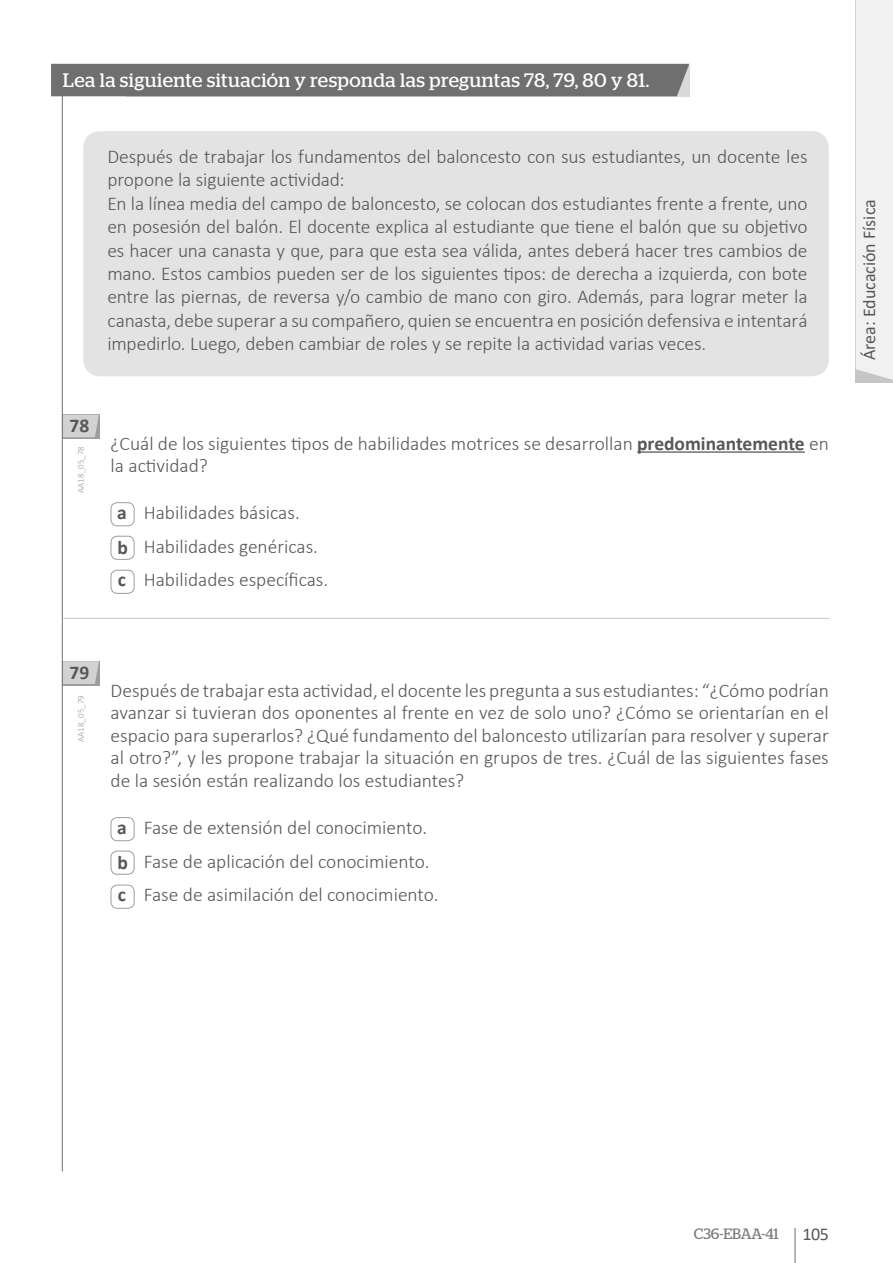
<style>
.page{position:relative;width:893px;height:1263px;background:#fff}
.page>*{position:absolute;margin:0;border:0;box-sizing:border-box;transform-origin:0 0}
.t1{font:300 19.5px/23.4px "Calibri";letter-spacing:-.005em;color:#575756}
.t2{font:19.5px "Stag";letter-spacing:.025em;color:#fff}
.t3{font:700 19.5px "Calibri";color:#575756}
.t4{font:18px "Calibri";color:#575756}
.t5{font:15px "Stag";color:#7e7e7d}
.t6{font:300 9px "Calibri";color:#9d9d9c}
.s1{font-weight:700}
</style>
<div class="page">
<hr style="left:794px;top:1228px;width:2px;height:35px;background:#9d9d9c">
<div style="left:856px;top:0;width:37px;height:383px;background:#f1f1f1"></div>
<hr style="left:63px;top:618px;width:766px;height:1px;background:#c6c6c6">
<svg style="left:126px;top:65px;width:564px;height:32px"></svg>
<svg style="left:63px;top:415px;width:37px;height:24px"></svg>
<div style="left:63px;top:661px;width:37px;height:25px;background:#9d9d9c"></div>
<svg style="left:63px;top:415px;width:36px;height:22px"></svg>
<svg style="left:63px;top:661px;width:36px;height:23px"></svg>
<hr style="left:62px;top:85px;width:1px;height:1086px;background:#706f6f">
<hr style="left:637px;top:451px;width:168px;height:2px;background:#575756">
<div style="left:111px;top:502px;width:24px;height:24px;border:1px solid #9d9d9c;border-radius:6px"></div>
<div style="left:111px;top:817px;width:24px;height:24px;border:1px solid #9d9d9c;border-radius:6px"></div>
<div style="left:111px;top:570px;width:24px;height:24px;border:1px solid #9d9d9c;border-radius:6px"></div>
<div style="left:111px;top:885px;width:24px;height:24px;border:1px solid #9d9d9c;border-radius:6px"></div>
<div style="left:111px;top:536px;width:24px;height:24px;border:1px solid #9d9d9c;border-radius:6px"></div>
<div style="left:111px;top:851px;width:24px;height:24px;border:1px solid #9d9d9c;border-radius:6px"></div>
<div style="left:51px;top:64px;width:638px;height:32px;background:#706f6f"></div>
<div style="left:83px;top:131px;width:746px;height:245px;background:#e3e3e3;border-radius:17px"></div>
<p class="t2" style="left:63px;top:69px;width:588px">Lea la siguiente situación y responda las preguntas 78, 79, 80 y 81.</p>
<p class="t1" style="left:107px;top:145px;width:702px">Después de trabajar los fundamentos del baloncesto con sus estudiantes, un docente les propone la siguiente actividad:<br>En la línea media del campo de baloncesto, se colocan dos estudiantes frente a frente, uno en posesión del balón. El docente explica al estudiante que tiene el balón que su objetivo es hacer una canasta y que, para que esta sea válida, antes deberá hacer tres cambios de mano. Estos cambios pueden ser de los siguientes tipos: de derecha a izquierda, con bote entre las piernas, de reversa y/o cambio de mano con giro. Además, para lograr meter la canasta, debe superar a su compañero, quien se encuentra en posición defensiva e intentará impedirlo. Luego, deben cambiar de roles y se repite la actividad varias veces.</p>
<p class="t3" style="left:69px;top:412px;width:21px">78</p>
<p class="t6" style="left:75px;top:493px;width:48px;rotate:-90deg">AA18_05_78</p>
<p class="t1" style="left:111px;top:432px;width:720px;line-height:22.5px">¿Cuál de los siguientes tipos de habilidades motrices se desarrollan <span class="s1">predominantemente</span> en la actividad?</p>
<p class="t3" style="left:117px;top:499px;width:11px">a</p>
<p class="t3" style="left:117px;top:534px;width:12px">b</p>
<p class="t3" style="left:118px;top:566px;width:10px">c</p>
<p class="t1" style="left:144px;top:495px;width:186px;line-height:33.8px">Habilidades básicas.<br>Habilidades genéricas.<br>Habilidades específicas.</p>
<p class="t3" style="left:69px;top:659px;width:21px">79</p>
<p class="t6" style="left:75px;top:742px;width:48px;rotate:-90deg">AA18_05_79</p>
<p class="t1" style="left:111px;top:679px;width:720px;line-height:22.5px;text-align:justify">Después de trabajar esta actividad, el docente les pregunta a sus estudiantes: “¿Cómo podrían avanzar si tuvieran dos oponentes al frente en vez de solo uno? ¿Cómo se orientarían en el espacio para superarlos? ¿Qué fundamento del baloncesto utilizarían para resolver y superar al otro?”, y les propone trabajar la situación en grupos de tres. ¿Cuál de las siguientes fases de la sesión están realizando los estudiantes?</p>
<p class="t3" style="left:117px;top:813px;width:11px">a</p>
<p class="t3" style="left:117px;top:849px;width:12px">b</p>
<p class="t3" style="left:118px;top:881px;width:10px">c</p>
<p class="t1" style="left:144px;top:810px;width:297px;line-height:33.8px">Fase de extensión del conocimiento.<br>Fase de aplicación del conocimiento.<br>Fase de asimilación del conocimiento.</p>
<p class="t4" style="left:856px;top:360px;width:162px;rotate:-90deg">Área: Educación Física</p>
<p class="t5" style="left:694px;top:1225px;width:86px">C36-EBAA-41</p>
<p class="t4" style="left:803px;top:1222px;width:28px">105</p>
</div>
